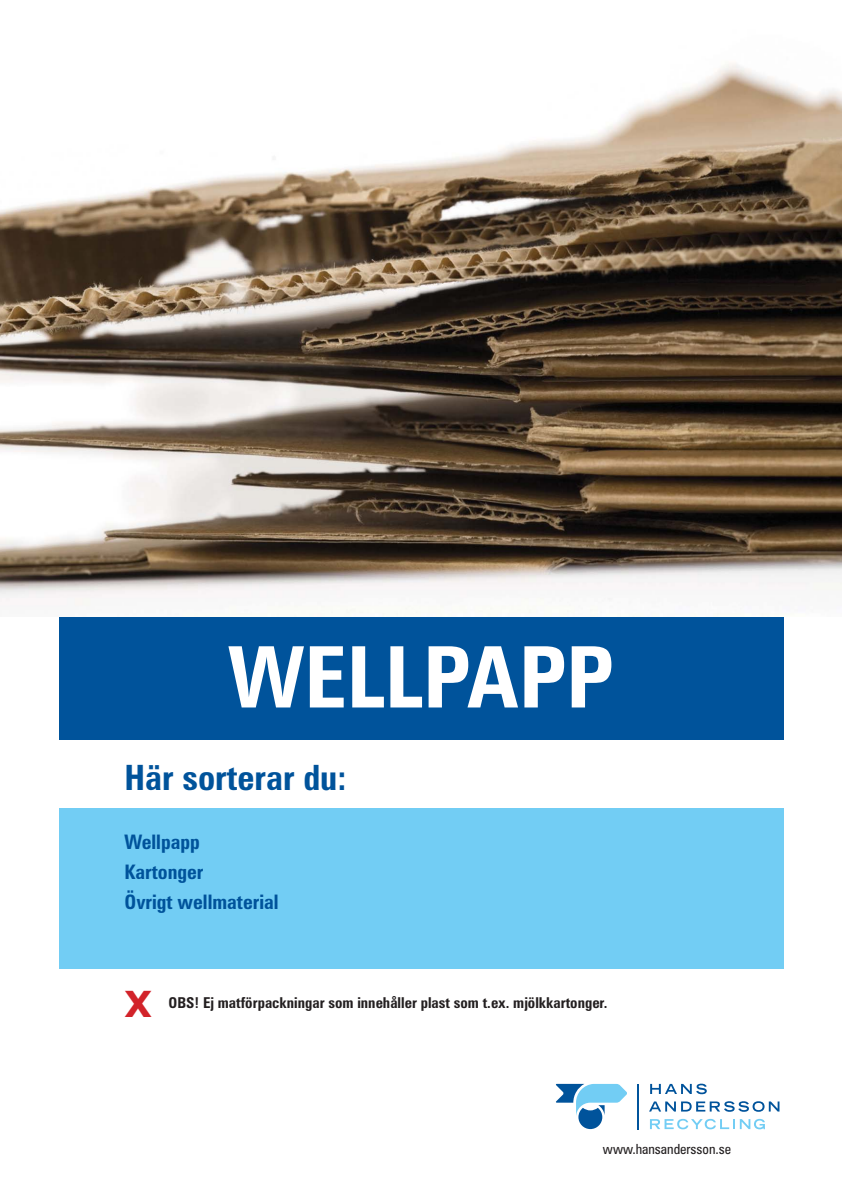
<style>
.page{position:relative;width:842px;height:1191px;background:#fff}
.page>*{position:absolute;margin:0;border:0;box-sizing:border-box;transform-origin:0 0}
.t1{font:700 condensed 85px "Zurich BT";color:#fff}
.t2{font:700 36px "MS Reference Sans Serif";color:#d2232a}
.t3{font:700 condensed 34.9px "Zurich BT";color:#00539b}
.t4{font:700 condensed 20px/30px "Zurich BT";color:#00539b}
.t5{font:700 condensed 15px "Zurich BT";color:#231f20}
.t6{font:condensed 14px "Zurich BT";color:#231f20}
</style>
<div class="page">
<div style="left:59px;top:617px;width:725px;height:122px;background:#00539b"></div>
<svg style="left:556px;top:1084px;width:71px;height:45px"></svg>
<svg style="left:650px;top:1084px;width:57px;height:10px"></svg>
<svg style="left:649px;top:1101px;width:130px;height:11px"></svg>
<hr style="left:637px;top:1084px;width:2px;height:45px;background:#00539b">
<svg style="left:650px;top:1119px;width:115px;height:10px"></svg>
<div style="left:59px;top:808px;width:725px;height:161px;background:#72cdf4"></div>
<img style="left:0;top:63px;width:842px;height:554px">
<h1 class="t1" style="left:228px;top:646px;width:387px">WELLPAPP</h1>
<h3 class="t3" style="left:124px;top:764px;width:224px">Här sorterar du:</h3>
<h3 class="t4" style="left:124px;top:829px;width:156px">Wellpapp<br>Kartonger<br>Övrigt wellmaterial</h3>
<h2 class="t2" style="left:124px;top:983px;width:29px">X</h2>
<p class="t5" style="left:168px;top:997px;width:440px">OBS! Ej matförpackningar som innehåller plast som t.ex. mjölkkartonger.</p>
<p class="t6" style="left:603px;top:1141px;width:130px">www.hansandersson.se</p>
</div>
